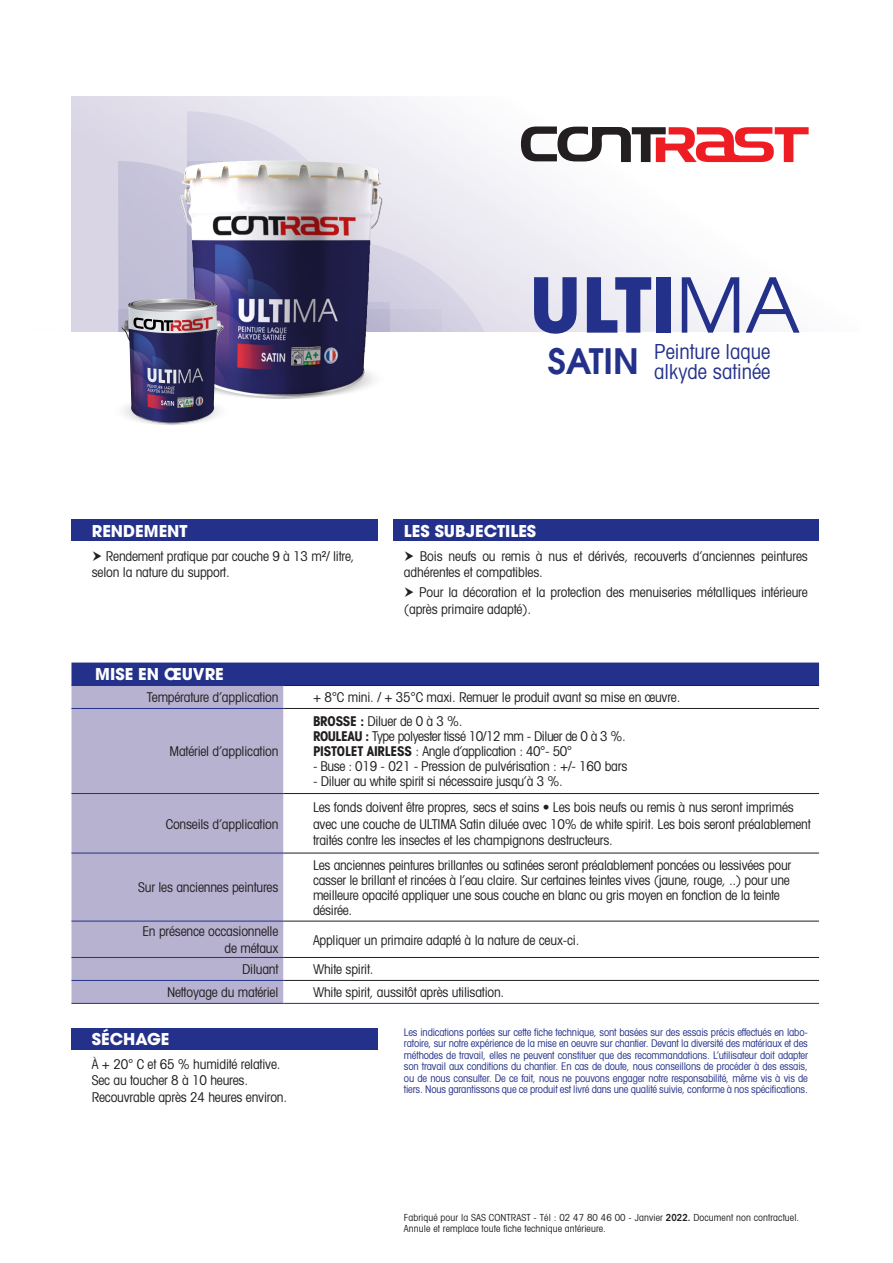
<style>
.page{position:relative;width:893px;height:1263px;background:#fff}
.page>*{position:absolute;margin:0;border:0;box-sizing:border-box;transform-origin:0 0}
.t1{font:700 74.85px "Avant Garde";color:#24318b}
.t2{font:600 34.95px "Avant Garde";letter-spacing:-.005em;color:#24318b}
.t3{font:condensed 20.7px "Avant Garde LT";color:#24318b}
.t4{font:700 16.2px "Avant Garde";color:#fff}
.t5{font:condensed 13.5px/16.2px "Avant Garde LT";letter-spacing:-.015em;color:#231f20}
.t6{font:condensed 13.5px "Avant Garde LT";letter-spacing:-.035em;color:#231f20}
.t7{font:condensed 10.5px/11.6px "Avant Garde LT";letter-spacing:-.015em;color:#24318b;text-align:justify}
.t8{font:condensed 9.75px "Avant Garde LT";letter-spacing:.01em;color:#231f20}
.s1{font-weight:400}
.s2{font-weight:700}
.s3{font-weight:600}
</style>
<div class="page">
<div style="left:71px;top:96px;width:789px;height:552px;background:linear-gradient(to right,#dfdbe8,#fff)"></div>
<svg style="left:365px;top:239px;width:140px;height:94px;background:#d8d6e4"></svg>
<svg style="left:187px;top:111px;width:173px;height:50px;background:#e1dfeb"></svg>
<div style="left:118px;top:161px;width:61px;height:148px;background:#c3c1d8"></div>
<svg style="left:71px;top:309px;width:370px;height:24px;background:#ccc8dc"></svg>
<div style="left:0;top:333px;width:893px;height:930px;background:#fff"></div>
<svg style="left:177px;top:359px;width:210px;height:40px"></svg>
<img style="left:179px;top:161px;width:186px;height:237px">
<img style="left:121px;top:298px;width:103px;height:126px">
<div style="left:72px;top:519px;width:306px;height:21px;background:#24318b"></div>
<div style="left:394px;top:519px;width:425px;height:21px;background:#24318b"></div>
<div style="left:72px;top:1028px;width:306px;height:22px;background:#24318b"></div>
<div style="left:71px;top:662px;width:748px;height:23px;background:#24318b"></div>
<div style="left:71px;top:686px;width:212px;height:317px;background:#b8b2d1"></div>
<hr style="left:283px;top:708px;width:536px;height:1px;background:#231f20">
<hr style="left:283px;top:793px;width:536px;height:1px;background:#231f20">
<hr style="left:283px;top:853px;width:536px;height:1px;background:#231f20">
<hr style="left:283px;top:921px;width:536px;height:1px;background:#231f20">
<hr style="left:283px;top:957px;width:536px;height:1px;background:#231f20">
<hr style="left:283px;top:980px;width:536px;height:1px;background:#231f20">
<hr style="left:283px;top:685px;width:536px;height:1px;background:#231f20">
<hr style="left:71px;top:685px;width:212px;height:1px;background:#24318b">
<hr style="left:71px;top:708px;width:212px;height:1px;background:#24318b">
<hr style="left:71px;top:793px;width:212px;height:1px;background:#24318b">
<hr style="left:71px;top:853px;width:212px;height:1px;background:#24318b">
<hr style="left:71px;top:921px;width:212px;height:1px;background:#24318b">
<hr style="left:71px;top:957px;width:212px;height:1px;background:#24318b">
<hr style="left:71px;top:980px;width:212px;height:1px;background:#24318b">
<hr style="left:71px;top:1003px;width:212px;height:1px;background:#24318b">
<hr style="left:283px;top:1003px;width:536px;height:1px;background:#24318b">
<svg style="left:521px;top:126px;width:288px;height:36px"></svg>
<p class="t1" style="left:529px;top:256px;width:273px">ULTI<span class="s1">MA</span></p>
<p class="t3" style="left:654px;top:339px;width:118px">Peinture laque</p>
<p class="t2" style="left:548px;top:338px;width:93px">SATIN</p>
<p class="t3" style="left:654px;top:358px;width:118px">alkyde satinée</p>
<p class="t4" style="left:92px;top:520px;width:97px">RENDEMENT</p>
<p class="t5" style="left:92px;top:547px;width:264px;text-indent:14px">Rendement pratique par couche 9 à 13 m²/ litre, selon la nature du support.</p>
<p class="t4" style="left:404px;top:520px;width:134px">LES SUBJECTILES</p>
<p class="t5" style="left:404px;top:547px;width:405px;text-indent:16px">Bois neufs ou remis à nus et dérivés, recouverts d’anciennes peintures adhérentes et compatibles.</p>
<p class="t5" style="left:404px;top:584px;width:405px;text-indent:15px">Pour la décoration et la protection des menuiseries métalliques intérieure (après primaire adapté).</p>
<p class="t4" style="left:95px;top:664px;width:130px">MISE EN ŒUVRE</p>
<p class="t5" style="left:147px;top:689px;width:133px">Température d’application</p>
<p class="t5" style="left:313px;top:689px;width:369px">+ 8°C mini. / + 35°C maxi. Remuer le produit avant sa mise en œuvre.</p>
<p class="t5" style="left:169px;top:743px;width:110px">Matériel d’application</p>
<p class="t5" style="left:166px;top:815px;width:114px">Conseils d’application</p>
<p class="t5" style="left:138px;top:879px;width:142px">Sur les anciennes peintures</p>
<p class="t5" style="left:142px;top:923px;width:138px">En présence occasionnelle</p>
<p class="t5" style="left:225px;top:939px;width:55px">de métaux</p>
<p class="t5" style="left:313px;top:713px;width:151px"><span class="s2">BROSSE :</span> Diluer de 0 à 3 %.</p>
<p class="t6" style="left:313px;top:728px;width:314px"><span class="s2">ROULEAU :</span> Type polyester tissé 10/12 mm - Diluer de 0 à 3 %.</p>
<p class="t5" style="left:313px;top:743px;width:261px"><span class="s2">PISTOLET AIRLESS</span> : Angle d’application : 40°- 50°</p>
<p class="t5" style="left:313px;top:758px;width:316px">- Buse : 019 - 021 - Pression de pulvérisation : +/- 160 bars</p>
<p class="t5" style="left:313px;top:773px;width:251px">- Diluer au white spirit si nécessaire jusqu’à 3 %.</p>
<p class="t5" style="left:313px;top:799px;width:499px">Les fonds doivent être propres, secs et sains • Les bois neufs ou remis à nus seront imprimés avec une couche de ULTIMA Satin diluée avec 10% de white spirit. Les bois seront préalablement traités contre les insectes et les champignons destructeurs.</p>
<p class="t5" style="left:313px;top:857px;width:480px;line-height:15px">Les anciennes peintures brillantes ou satinées seront préalablement poncées ou lessivées pour casser le brillant et rincées à l’eau claire. Sur certaines teintes vives (jaune, rouge, ..) pour une meilleure opacité appliquer une sous couche en blanc ou gris moyen en fonction de la teinte désirée.</p>
<p class="t5" style="left:313px;top:931px;width:268px">Appliquer un primaire adapté à la nature de ceux-ci.</p>
<p class="t5" style="left:242px;top:961px;width:38px">Diluant</p>
<p class="t5" style="left:313px;top:961px;width:62px">White spirit.</p>
<p class="t5" style="left:167px;top:984px;width:113px">Nettoyage du matériel</p>
<p class="t5" style="left:313px;top:984px;width:193px">White spirit, aussitôt après utilisation.</p>
<p class="t4" style="left:92px;top:1029px;width:79px">SÉCHAGE</p>
<p class="t5" style="left:92px;top:1056px;width:190px">À + 20° C et 65 % humidité relative.</p>
<p class="t5" style="left:92px;top:1072px;width:158px">Sec au toucher 8 à 10 heures.</p>
<p class="t5" style="left:92px;top:1088px;width:197px">Recouvrable après 24 heures environ.</p>
<p class="t7" style="left:404px;top:1026px;width:405px">Les indications portées sur cette fiche technique, sont basées sur des essais précis effectués en labo&shy;ratoire, sur notre expérience de la mise en oeuvre sur chantier. Devant la diversité des matériaux et des méthodes de travail, elles ne peuvent constituer que des recommandations. L’utilisateur doit adapter son travail aux conditions du chantier. En cas de doute, nous conseillons de procéder à des essais, ou de nous consulter. De ce fait, nous ne pouvons engager notre responsabilité, même vis à vis de tiers. Nous garantissons que ce produit est livré dans une qualité suivie, conforme à nos spécifications.</p>
<p class="t8" style="left:404px;top:1211px;width:397px">Fabriqué pour la SAS CONTRAST - Tél : 02 47 80 46 00 - Janvier <span class="s3">2022.</span> Document non contractuel.</p>
<p class="t8" style="left:404px;top:1223px;width:203px">Annule et remplace toute fiche technique antérieure.</p>
</div>
